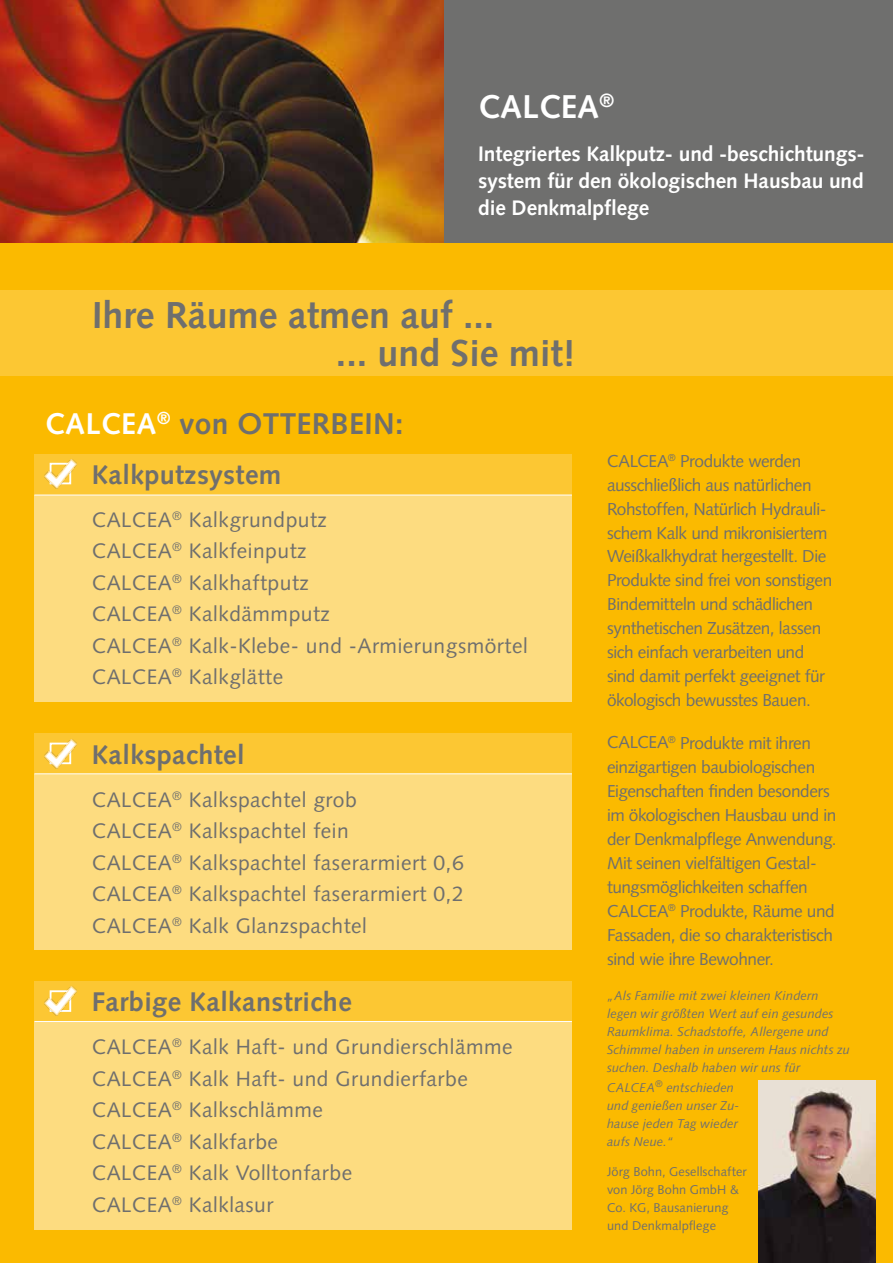
<style>
.page{position:relative;width:893px;height:1263px;background:#fbba00}
.page>*{position:absolute;margin:0;border:0;box-sizing:border-box;transform-origin:0 0}
.t1{font:700 37.5px/38px "Syntax";color:#6f6f6e}
.t2{font:700 33px "Syntax";color:#fff}
.t3{font:700 30px "Syntax";letter-spacing:.01em;color:#6f6f6e}
.t4{font:700 27px "Syntax";letter-spacing:.015em;color:#6f6f6e}
.t5{font:21px/31.5px "Syntax";letter-spacing:.025em;color:#6f6f6e}
.t6{font:700 21px/27px "Syntax";letter-spacing:-.005em;color:#fff;text-align:justify}
.t7{font:17.25px/24px "Syntax";letter-spacing:-.025em;color:#6f6f6e}
.t8{font:italic 12.75px/18px "Syntax";letter-spacing:.01em;color:#6f6f6e}
.t9{font:12.75px/18px "Syntax";letter-spacing:.01em;color:#6f6f6e}
.s1{color:#fff}
</style>
<div class="page">
<img style="left:0;top:0;width:445px;height:243px">
<div style="left:0;top:291px;width:893px;height:85px;background:#fcc733"></div>
<div style="left:445px;top:0;width:448px;height:243px;background:#6f6f6e"></div>
<div style="left:34px;top:481px;width:538px;height:221px;background:#fddc80"></div>
<div style="left:34px;top:761px;width:538px;height:188px;background:#fddc80"></div>
<div style="left:34px;top:1009px;width:538px;height:220px;background:#fddc80"></div>
<div style="left:34px;top:454px;width:538px;height:40px;background:#fcc733"></div>
<div style="left:34px;top:733px;width:538px;height:41px;background:#fcc733"></div>
<div style="left:34px;top:981px;width:538px;height:41px;background:#fcc733"></div>
<hr style="left:34px;top:495px;width:538px;height:1px;background:#fff">
<hr style="left:34px;top:773px;width:538px;height:1px;background:#fff">
<hr style="left:34px;top:1021px;width:538px;height:1px;background:#fff">
<img style="left:44px;top:459px;width:33px;height:30px">
<img style="left:44px;top:739px;width:33px;height:30px">
<img style="left:44px;top:986px;width:33px;height:30px">
<img style="left:758px;top:1081px;width:117px;height:182px">
<h2 class="t2" style="left:478px;top:87px;width:138px">CALCEA<sup>®</sup></h2>
<p class="t6" style="left:478px;top:140px;width:388px">Integriertes Kalkputz- und -beschichtungs&shy;system für den ökologischen Hausbau und die Denkmalpflege</p>
<h1 class="t1" style="left:336px;top:296px;width:241px;text-indent:-244px">Ihre Räume atmen auf ...<br>... und Sie mit!</h1>
<h3 class="t3" style="left:45px;top:407px;width:360px"><span class="s1">CALCEA</span><sup>®</sup> von OTTERBEIN:</h3>
<h3 class="t4" style="left:92px;top:459px;width:191px">Kalkputzsystem</h3>
<p class="t5" style="left:92px;top:504px;width:437px">CALCEA<sup>®</sup> Kalkgrundputz<br>CALCEA<sup>®</sup> Kalkfeinputz<br>CALCEA<sup>®</sup> Kalkhaftputz<br>CALCEA<sup>®</sup> Kalkdämmputz<br>CALCEA<sup>®</sup> Kalk-Klebe- und -Armierungsmörtel<br>CALCEA<sup>®</sup> Kalkglätte</p>
<h3 class="t4" style="left:92px;top:739px;width:154px">Kalkspachtel</h3>
<p class="t5" style="left:92px;top:784px;width:373px">CALCEA<sup>®</sup> Kalkspachtel grob<br>CALCEA<sup>®</sup> Kalkspachtel fein<br>CALCEA<sup>®</sup> Kalkspachtel faserarmiert 0,6<br>CALCEA<sup>®</sup> Kalkspachtel faserarmiert 0,2<br>CALCEA<sup>®</sup> Kalk Glanzspachtel</p>
<h3 class="t4" style="left:92px;top:986px;width:262px">Farbige Kalkanstriche</h3>
<p class="t5" style="left:92px;top:1031px;width:422px">CALCEA<sup>®</sup> Kalk Haft- und Grundierschlämme<br>CALCEA<sup>®</sup> Kalk Haft- und Grundierfarbe<br>CALCEA<sup>®</sup> Kalkschlämme<br>CALCEA<sup>®</sup> Kalkfarbe<br>CALCEA<sup>®</sup> Kalk Volltonfarbe<br>CALCEA<sup>®</sup> Kalklasur</p>
<p class="t7" style="left:607px;top:449px;width:227px">CALCEA<sup>®</sup> Produkte werden ausschließlich aus natürlichen<br>Rohstoffen, Natürlich Hydrauli&shy;schem Kalk und mikronisiertem<br>Weißkalkhydrat hergestellt. Die<br>Produkte sind frei von sonstigen<br>Bindemitteln und schädlichen synthetischen Zusätzen, lassen sich einfach verarbeiten und sind damit perfekt geeignet für ökologisch bewusstes Bauen.</p>
<p class="t7" style="left:607px;top:731px;width:231px">CALCEA<sup>®</sup> Produkte mit ihren einzigartigen baubiologischen<br>Eigenschaften finden besonders im ökologischen Hausbau und in der Denkmalpflege Anwendung.<br>Mit seinen vielfältigen Gestal&shy;tungsmöglichkeiten schaffen<br>CALCEA<sup>®</sup> Produkte, Räume und<br>Fassaden, die so charakteristisch sind wie ihre Bewohner.</p>
<p class="t8" style="left:607px;top:987px;width:245px">„Als Familie mit zwei kleinen Kindern legen wir größten Wert auf ein gesundes Raumklima. Schadstoffe, Allergene und Schimmel haben in unserem Haus nichts zu suchen. Deshalb haben wir uns für</p>
<p class="t8" style="left:607px;top:1078px;width:134px">CALCEA<sup>®</sup> entschieden und genießen unser Zu&shy;hause jeden Tag wieder aufs Neue.“</p>
<p class="t9" style="left:607px;top:1163px;width:141px">Jörg Bohn, Gesellschafter von Jörg Bohn GmbH &amp;<br>Co. KG, Bausanierung und Denkmalpflege</p>
</div>
